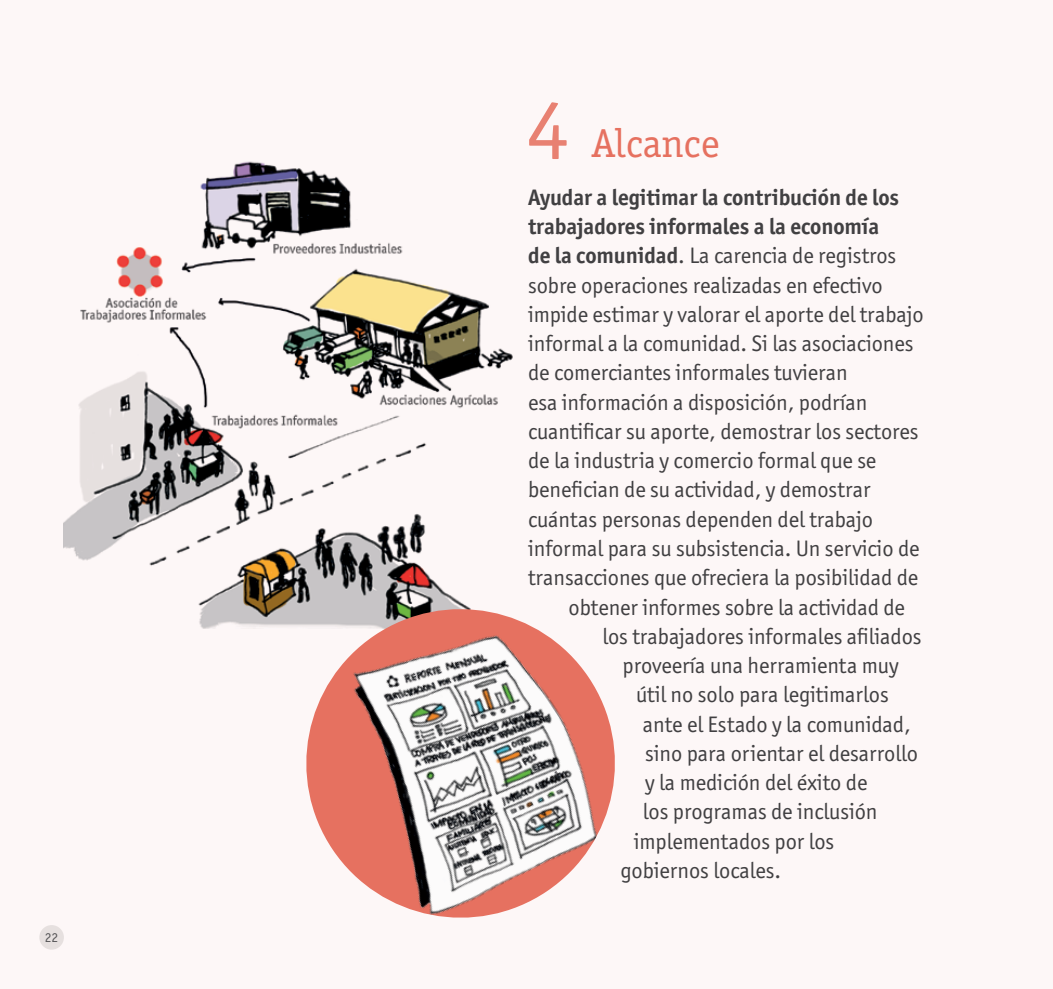
<style>
.page{position:relative;width:1053px;height:989px;background:#fff}
.page>*{position:absolute;margin:0;border:0;box-sizing:border-box;transform-origin:0 0}
.t1{font:85.5px "Officina Sans ITC Std";color:#e88172}
.t2{font:40.5px "Officina Ser ITC Std";color:#e67160}
.t3{font:22.5px "Officina Sans ITC Std";letter-spacing:-.005em;color:#414042}
.t4{font:700 22.5px "Officina Sans ITC Std";letter-spacing:-.005em;color:#414042}
.t5{font:13.5px "Officina Serif";color:#58595b}
.s1{font-weight:700}
</style>
<div class="page">
<div style="left:0;top:0;width:1052px;height:989px;background:#fdf7f7"></div>
<img style="left:64px;top:161px;width:449px;height:467px">
<svg style="left:285px;top:588px;width:330px;height:190px"></svg>
<img style="left:306px;top:609px;width:308px;height:309px">
<p class="t5" style="left:45px;top:929px;width:15px">22</p>
<h1 class="t1" style="left:526px;top:80px;width:44px">4</h1>
<h2 class="t2" style="left:592px;top:120px;width:129px">Alcance</h2>
<p class="t4" style="left:528px;top:183px;width:372px">Ayudar a legitimar la contribución de los</p>
<p class="t4" style="left:528px;top:212px;width:353px">trabajadores informales a la economía</p>
<p class="t3" style="left:528px;top:243px;width:370px"><span class="s1">de la comunidad</span>. La carencia de registros</p>
<p class="t3" style="left:528px;top:272px;width:356px">sobre operaciones realizadas en efectivo</p>
<p class="t3" style="left:528px;top:301px;width:397px">impide estimar y valorar el aporte del trabajo</p>
<p class="t3" style="left:528px;top:330px;width:387px">informal a la comunidad. Si las asociaciones</p>
<p class="t3" style="left:528px;top:360px;width:321px">de comerciantes informales tuvieran</p>
<p class="t3" style="left:528px;top:389px;width:341px">esa información a disposición, podrían</p>
<p class="t3" style="left:528px;top:418px;width:392px">cuantificar su aporte, demostrar los sectores</p>
<p class="t3" style="left:528px;top:447px;width:350px">de la industria y comercio formal que se</p>
<p class="t3" style="left:528px;top:477px;width:344px">benefician de su actividad, y demostrar</p>
<p class="t3" style="left:528px;top:506px;width:346px">cuántas personas dependen del trabajo</p>
<p class="t3" style="left:528px;top:535px;width:393px">informal para su subsistencia. Un servicio de</p>
<p class="t3" style="left:528px;top:564px;width:391px">transacciones que ofreciera la posibilidad de</p>
<p class="t3" style="left:568px;top:594px;width:338px">obtener informes sobre la actividad de</p>
<p class="t3" style="left:602px;top:623px;width:321px">los trabajadores informales afiliados</p>
<p class="t3" style="left:622px;top:652px;width:277px">proveería una herramienta muy</p>
<p class="t3" style="left:636px;top:681px;width:254px">útil no solo para legitimarlos</p>
<p class="t3" style="left:643px;top:711px;width:269px">ante el Estado y la comunidad,</p>
<p class="t3" style="left:645px;top:740px;width:274px">sino para orientar el desarrollo</p>
<p class="t3" style="left:645px;top:769px;width:224px">y la medición del éxito de</p>
<p class="t3" style="left:643px;top:798px;width:236px">los programas de inclusión</p>
<p class="t3" style="left:634px;top:828px;width:202px">implementados por los</p>
<p class="t3" style="left:620px;top:857px;width:162px">gobiernos locales.</p>
</div>
